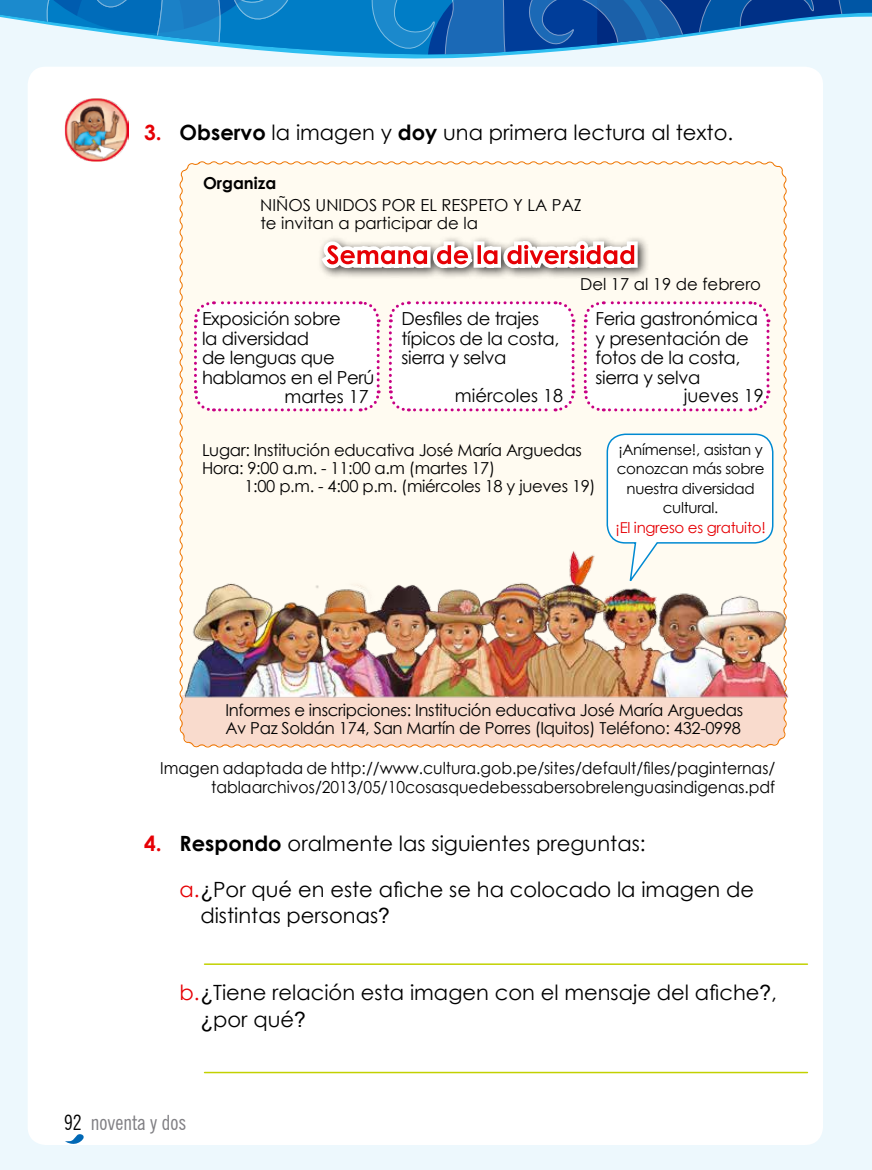
<style>
.page{position:relative;width:872px;height:1170px;background:#fff}
.page>*{position:absolute;margin:0;border:0;box-sizing:border-box;transform-origin:0 0}
.t1{font:21px/25.2px "Century Gothic";color:#000}
.t2{font:condensed 21px "News Gothic BT";color:#818084}
.t3{font:700 21px "Century Gothic";color:#e60005}
.t4{font:18px/19.5px "Century Gothic";letter-spacing:-.02em;color:#000}
.t5{font:18px "Century Gothic";color:#000}
.t6{font:16.5px/18px "Century Gothic";letter-spacing:-.02em;color:#000}
.t7{font:16.5px/19.8px "Century Gothic";color:#000;text-align:right;scale:.95 1}
.t8{font:16.5px "Century Gothic";color:#000}
.t9{font:700 16.5px "Century Gothic";color:#000}
.t10{font:15px/19.5px "Century Gothic";letter-spacing:-.02em;color:#000;text-align:center}
.t11{font:15px "Century Gothic";letter-spacing:-.02em;color:#e60005}
.s1{font-weight:700}
.s2{color:#e60005}
.s3{font-family:"Arial"}
.s4{color:#000}
</style>
<div class="page">
<div style="left:0;top:0;width:872px;height:1169px;background:#edf8fd"></div>
<div style="left:28px;top:67px;width:795px;height:1077px;background:#fff;border-radius:18px"></div>
<svg style="left:0;top:0;width:872px;height:81px"></svg>
<svg style="left:179px;top:161px;width:608px;height:587px"></svg>
<div style="left:316px;top:235px;width:334px;height:45px;background:#000;opacity:.75"></div>
<img style="left:65px;top:98px;width:63px;height:63px">
<hr style="left:204px;top:963px;width:603px;height:1px;background:#c2d100">
<hr style="left:204px;top:1071px;width:603px;height:2px;background:#c2d100">
<svg style="left:317px;top:234px;width:324px;height:52px"></svg>
<svg style="left:192px;top:299px;width:189px;height:114px"></svg>
<svg style="left:387px;top:299px;width:189px;height:114px"></svg>
<svg style="left:582px;top:299px;width:189px;height:114px"></svg>
<svg style="left:606px;top:433px;width:168px;height:88px"></svg>
<img style="left:179px;top:521px;width:609px;height:204px">
<svg style="left:65px;top:1134px;width:23px;height:11px"></svg>
<p class="t3" style="left:144px;top:116px;width:19px">3.</p>
<p class="t1" style="left:180px;top:119px;width:555px"><span class="s1">Observo</span> la imagen y <span class="s1">doy</span> una primera lectura al texto.</p>
<p class="t9" style="left:203px;top:171px;width:75px">Organiza</p>
<p class="t8" style="left:260px;top:193px;width:323px">NIÑOS UNIDOS POR EL RESPETO Y LA PAZ</p>
<p class="t8" style="left:260px;top:212px;width:219px">te invitan a participar de la</p>
<p class="t8" style="left:580px;top:273px;width:182px">Del 17 al 19 de febrero</p>
<p class="t4" style="left:202px;top:309px;width:174px">Exposición sobre<br>la diversidad<br>de lenguas que hablamos en el Perú</p>
<p class="t4" style="left:401px;top:308px;width:159px">Desfiles de trajes típicos de la costa, sierra y selva</p>
<p class="t4" style="left:595px;top:308px;width:164px">Feria gastronómica y presentación de fotos de la costa, sierra y selva</p>
<p class="t5" style="left:284px;top:384px;width:86px">martes 17</p>
<p class="t5" style="left:455px;top:382px;width:110px">miércoles 18</p>
<p class="t5" style="left:683px;top:382px;width:81px">jueves 19</p>
<p class="t10" style="left:617px;top:439px;width:149px">¡Anímense!, asistan y conozcan más sobre nuestra diversidad cultural.</p>
<p class="t11" style="left:615px;top:516px;width:152px">¡El ingreso es gratuito!</p>
<p class="t6" style="left:202px;top:440px;width:381px">Lugar: Institución educativa José María Arguedas<br>Hora: 9:00 a.m. - 11:00 a.m (martes 17)</p>
<p class="t6" style="left:244px;top:476px;width:353px">1:00 p.m. - 4:00 p.m. (miércoles 18 y jueves 19)</p>
<p class="t6" style="left:225px;top:700px;width:519px">Informes e inscripciones: Institución educativa José María Arguedas<br>Av Paz Soldán 174, San Martín de Porres (Iquitos) Teléfono: 432-0998</p>
<p class="t7" style="left:160px;top:757px;width:649px">Imagen adaptada de http://www.cultura.gob.pe/sites/default/files/paginternas/ tablaarchivos/2013/05/10cosasquedebessabersobrelenguasindigenas.pdf</p>
<p class="t3" style="left:144px;top:826px;width:19px">4.</p>
<p class="t1" style="left:180px;top:829px;width:467px"><span class="s1">Respondo</span> oralmente las siguientes preguntas:</p>
<p class="t1" style="left:200px;top:876px;width:555px;text-indent:-21px"><span class="s2">a.</span><span class="s3">¿</span>Por qué en este afiche se ha colocado la imagen de distintas personas<span class="s3">?</span></p>
<p class="t1" style="left:200px;top:978px;width:578px;line-height:27px;text-indent:-21px"><span class="s2">b.</span><span class="s3">¿</span>Tiene relación esta imagen con el mensaje del afiche<span class="s3">?</span>, <span class="s3">¿</span>por qué<span class="s3">?</span></p>
<p class="t2" style="left:64px;top:1109px;width:124px"><span class="s4">92</span> noventa y dos</p>
</div>
